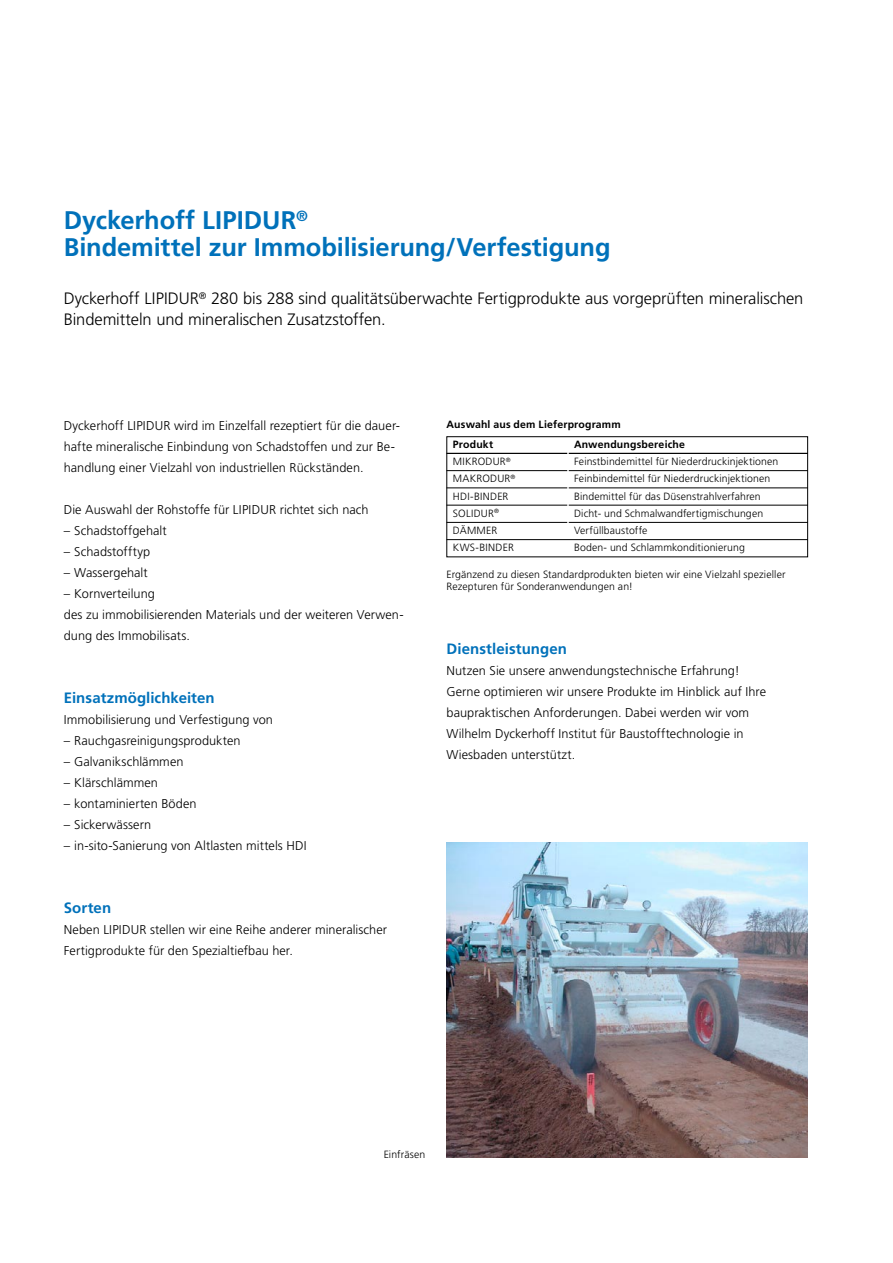
<style>
.page{position:relative;width:893px;height:1263px;background:#fff}
.page>*{position:absolute;margin:0;border:0;box-sizing:border-box;transform-origin:0 0}
.t1{font:700 25.5px/27px "Frutiger LT Std";letter-spacing:-.005em;color:#0071ba}
.t2{font:300 16.5px/21px "Frutiger LT Std";letter-spacing:-.005em;color:#000}
.t3{font:700 15px "Frutiger LT Std";letter-spacing:.005em;color:#0071ba}
.t4{font:300 12.75px/21px "Frutiger LT Std";letter-spacing:.005em;color:#000}
.t5{font:300 10.5px/12.9px "Frutiger LT Std";letter-spacing:.01em;color:#000}
.t6{font:700 10.5px "Frutiger LT Std";letter-spacing:.02em;color:#000}
</style>
<div class="page">
<hr style="left:892px;top:210px;width:1px;height:1053px;background:#e2e3e4">
<img style="left:447px;top:843px;width:361px;height:315px">
<hr style="left:446px;top:453px;width:362px;height:1px;background:#000">
<hr style="left:446px;top:470px;width:362px;height:1px;background:#000">
<hr style="left:446px;top:488px;width:362px;height:1px;background:#000">
<div style="left:446px;top:436px;width:362px;height:121px;border:1px solid #000"></div>
<hr style="left:446px;top:505px;width:362px;height:1px;background:#000">
<hr style="left:446px;top:522px;width:362px;height:1px;background:#000">
<hr style="left:567px;top:440px;width:2px;height:112px;background:#fff">
<hr style="left:446px;top:539px;width:362px;height:1px;background:#000">
<h1 class="t1" style="left:64px;top:207px;width:548px">Dyckerhoff LIPIDUR<sup>®<br></sup>Bindemittel zur Immobilisierung/Verfestigung</h1>
<p class="t2" style="left:64px;top:288px;width:741px">Dyckerhoff LIPIDUR<sup>®</sup> 280 bis 288 sind qualitätsüberwachte Fertigprodukte aus vorgeprüften mineralischen<br>Bindemitteln und mineralischen Zusatzstoffen.</p>
<p class="t4" style="left:64px;top:415px;width:338px">Dyckerhoff LIPIDUR wird im Einzelfall rezeptiert für die dauer-- hafte mineralische Einbindung von Schadstoffen und zur Be&shy;handlung einer Vielzahl von industriellen Rückständen.</p>
<p class="t4" style="left:64px;top:499px;width:306px">Die Auswahl der Rohstoffe für LIPIDUR richtet sich nach</p>
<p class="t4" style="left:64px;top:520px;width:104px">– Schadstoffgehalt</p>
<p class="t4" style="left:64px;top:541px;width:88px">– Schadstofftyp</p>
<p class="t4" style="left:64px;top:562px;width:85px">– Wassergehalt</p>
<p class="t4" style="left:64px;top:583px;width:341px">– Kornverteilung<br>des zu immobilisierenden Materials und der weiteren Verwen&shy;dung des Immobilisats.</p>
<p class="t3" style="left:64px;top:689px;width:152px">Einsatzmöglichkeiten</p>
<p class="t4" style="left:64px;top:709px;width:211px">Immobilisierung und Verfestigung von</p>
<p class="t4" style="left:64px;top:730px;width:178px">– Rauchgasreinigungsprodukten</p>
<p class="t4" style="left:64px;top:751px;width:121px">– Galvanikschlämmen</p>
<p class="t4" style="left:64px;top:772px;width:96px">– Klärschlämmen</p>
<p class="t4" style="left:64px;top:793px;width:134px">– kontaminierten Böden</p>
<p class="t4" style="left:64px;top:814px;width:89px">– Sickerwässern</p>
<p class="t4" style="left:64px;top:835px;width:244px">– in-sito-Sanierung von Altlasten mittels HDI</p>
<p class="t3" style="left:64px;top:899px;width:49px">Sorten</p>
<p class="t4" style="left:64px;top:919px;width:325px">Neben LIPIDUR stellen wir eine Reihe anderer mineralischer<br>Fertigprodukte für den Spezialtiefbau her.</p>
<p class="t6" style="left:446px;top:418px;width:176px">Auswahl aus dem Lieferprogramm</p>
<p class="t6" style="left:453px;top:438px;width:42px">Produkt</p>
<p class="t6" style="left:574px;top:438px;width:113px">Anwendungsbereiche</p>
<p class="t5" style="left:453px;top:455px;width:59px">MIKRODUR<sup>®</sup></p>
<p class="t5" style="left:574px;top:455px;width:206px">Feinstbindemittel für Niederdruckinjektionen</p>
<p class="t5" style="left:453px;top:472px;width:64px">MAKRODUR<sup>®</sup></p>
<p class="t5" style="left:574px;top:472px;width:198px">Feinbindemittel für Niederdruckinjektionen</p>
<p class="t5" style="left:453px;top:490px;width:57px">HDI-BINDER</p>
<p class="t5" style="left:574px;top:490px;width:188px">Bindemittel für das Düsenstrahlverfahren</p>
<p class="t5" style="left:453px;top:507px;width:48px">SOLIDUR<sup>®</sup></p>
<p class="t5" style="left:574px;top:507px;width:191px">Dicht- und Schmalwandfertigmischungen</p>
<p class="t5" style="left:453px;top:524px;width:46px">DÄMMER</p>
<p class="t5" style="left:574px;top:524px;width:75px">Verfüllbaustoffe</p>
<p class="t5" style="left:453px;top:541px;width:63px">KWS-BINDER</p>
<p class="t5" style="left:574px;top:541px;width:172px">Boden- und Schlammkonditionierung</p>
<p class="t5" style="left:446px;top:568px;width:341px">Ergänzend zu diesen Standardprodukten bieten wir eine Vielzahl spezieller<br>Rezepturen für Sonderanwendungen an!</p>
<p class="t3" style="left:446px;top:640px;width:122px">Dienstleistungen</p>
<p class="t4" style="left:446px;top:660px;width:321px">Nutzen Sie unsere anwendungstechnische Erfahrung!<br>Gerne optimieren wir unsere Produkte im Hinblick auf Ihre baupraktischen Anforderungen. Dabei werden wir vom Wilhelm Dyckerhoff Institut für Baustofftechnologie in Wiesbaden unterstützt.</p>
<p class="t5" style="left:384px;top:1148px;width:43px">Einfräsen</p>
</div>
